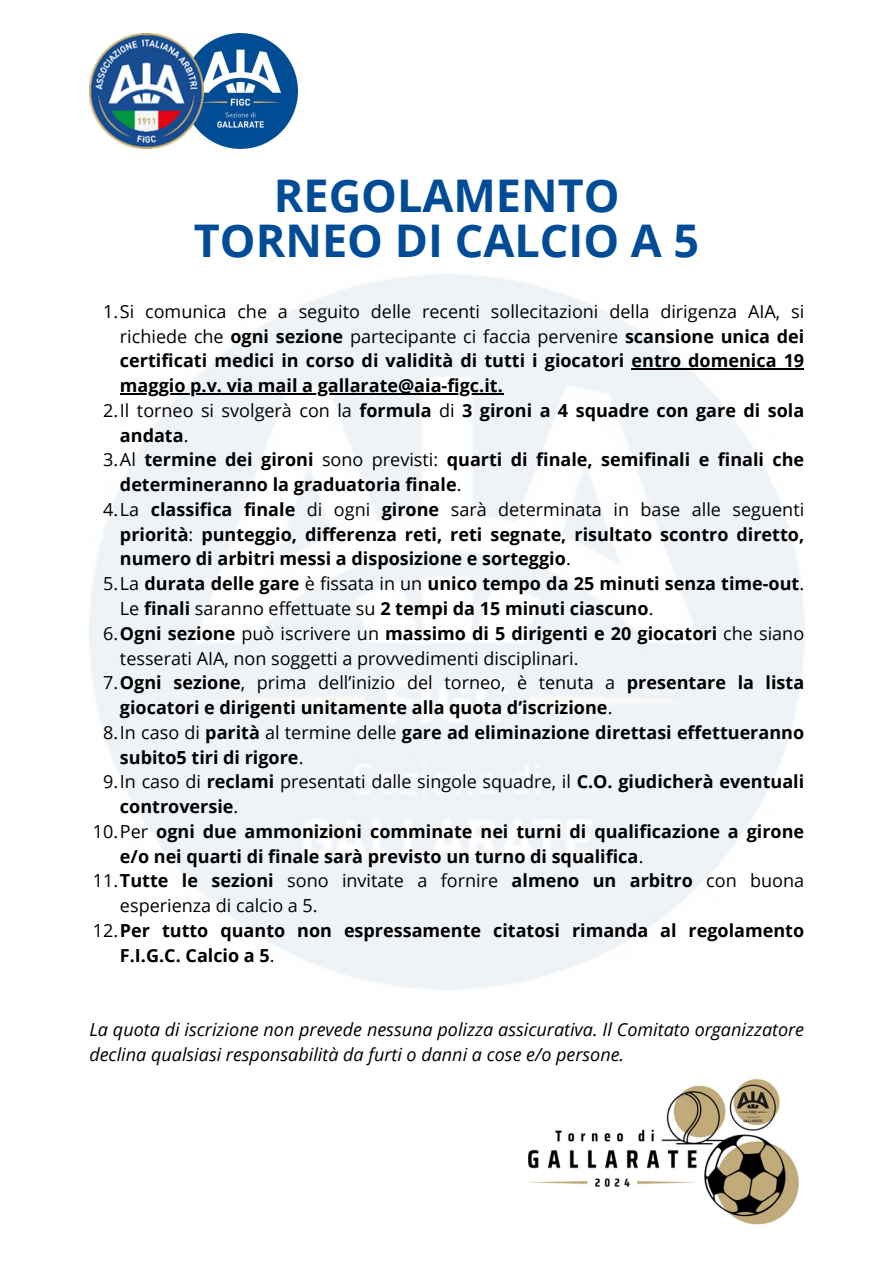
<style>
.page{position:relative;width:894px;height:1264px;background:#fff}
.page>*{position:absolute;margin:0;border:0;box-sizing:border-box;transform-origin:0 0}
.t1{font:700 45px/45px "Open Sans";color:#014c97;text-align:center}
.t2{font:700 18px/24.8px "Open Sans";color:#000}
.t3{font:18px/24.8px "Open Sans";color:#000}
.t4{font:italic 18px/24.8px "Open Sans";color:#000}
.s1{font-weight:700}
.s2{font-weight:400}
</style>
<div class="page">
<img style="left:89px;top:274px;width:715px;height:715px">
<hr style="left:631px;top:368px;width:173px;height:1px;background:#000">
<hr style="left:120px;top:393px;width:383px;height:1px;background:#000">
<img style="left:203px;top:34px;width:95px;height:114px">
<img style="left:89px;top:34px;width:114px;height:114px">
<img style="left:528px;top:1079px;width:271px;height:146px">
<p class="t1" style="left:194px;top:171px;width:506px">REGOLAMENTO<br>TORNEO DI CALCIO A 5</p>
<p class="t3" style="left:120px;top:298px;width:685px;text-align:justify;text-indent:-17px">1.Si comunica che a seguito delle recenti sollecitazioni della dirigenza AIA, si richiede che <span class="s1">ogni sezione</span> partecipante ci faccia pervenire <span class="s1">scansione unica dei certificati medici in corso di validità di tutti i giocatori entro domenica 19</span></p>
<p class="t2" style="left:120px;top:373px;width:384px">maggio p.v. via mail a gallarate@aia-figc.it.</p>
<p class="t2" style="left:103px;top:397px;width:702px"><span class="s2">2.Il torneo si svolgerà con la</span> formula <span class="s2">di</span> 3 gironi a 4 squadre con gare di sola</p>
<p class="t2" style="left:120px;top:422px;width:70px">andata<span class="s2">.</span></p>
<h1 class="t3" style="left:103px;top:447px;width:336px">3.Al <span class="s1">termine dei gironi</span> sono previsti:</h1>
<p class="t2" style="left:446px;top:447px;width:359px">quarti di finale, semifinali e finali che</p>
<p class="t2" style="left:120px;top:472px;width:343px">determineranno la graduatoria finale<span class="s2">.</span></p>
<p class="t3" style="left:103px;top:496px;width:38px">4.La</p>
<p class="t2" style="left:120px;top:496px;width:685px;text-align:justify;text-indent:31px">classifica finale <span class="s2">di ogni</span> girone <span class="s2">sarà determinata in base alle seguenti </span>priorità<span class="s2">:</span> punteggio, differenza reti, reti segnate, risultato scontro diretto, numero di arbitri messi a disposizione e sorteggio<span class="s2">.</span></p>
<p class="t2" style="left:120px;top:571px;width:685px;text-indent:-17px"><span class="s2">5.La</span> durata delle gare <span class="s2">è fissata in un</span> unico tempo da 25 minuti senza time-out<span class="s2">.<br>Le</span> finali <span class="s2">saranno effettuate su</span> 2 tempi da 15 minuti ciascuno<span class="s2">.</span></p>
<p class="t3" style="left:120px;top:620px;width:685px;text-indent:-17px">6.<span class="s1">Ogni sezione</span> può iscrivere un <span class="s1">massimo di 5 dirigenti e 20 giocatori</span> che siano tesserati AIA, non soggetti a provvedimenti disciplinari.</p>
<p class="t2" style="left:120px;top:670px;width:685px;text-indent:-17px"><span class="s2">7.</span>Ogni sezione<span class="s2">, prima dell’inizio del torneo, è tenuta a</span> presentare la lista giocatori e dirigenti unitamente alla quota d’iscrizione<span class="s2">.</span></p>
<p class="t2" style="left:120px;top:719px;width:685px;text-indent:-17px"><span class="s2">8.In caso di</span> parità <span class="s2">al termine delle</span> gare ad eliminazione direttasi effettueranno subito5 tiri di rigore<span class="s2">.</span></p>
<p class="t3" style="left:120px;top:769px;width:685px;text-indent:-17px">9.In caso di <span class="s1">reclami</span> presentati dalle singole squadre, il <span class="s1">C.O. giudicherà eventuali controversie</span>.</p>
<p class="t2" style="left:120px;top:818px;width:685px;text-indent:-27px"><span class="s2">10.Per</span> ogni due ammonizioni comminate nei turni di qualificazione a girone e/o nei quarti di finale sarà previsto un turno di squalifica<span class="s2">.</span></p>
<p class="t3" style="left:120px;top:868px;width:685px;text-indent:-27px">11.<span class="s1">Tutte le sezioni</span> sono invitate a fornire <span class="s1">almeno un arbitro</span> con buona esperienza di calcio a 5.</p>
<p class="t2" style="left:120px;top:917px;width:685px;text-indent:-27px"><span class="s2">12.</span>Per tutto quanto non espressamente citatosi rimanda al regolamento<br>F.I.G.C. Calcio a 5<span class="s2">.</span></p>
<p class="t4" style="left:89px;top:1016px;width:716px">La quota di iscrizione non prevede nessuna polizza assicurativa. Il Comitato organizzatore declina qualsiasi responsabilità da furti o danni a cose e/o persone.</p>
</div>
